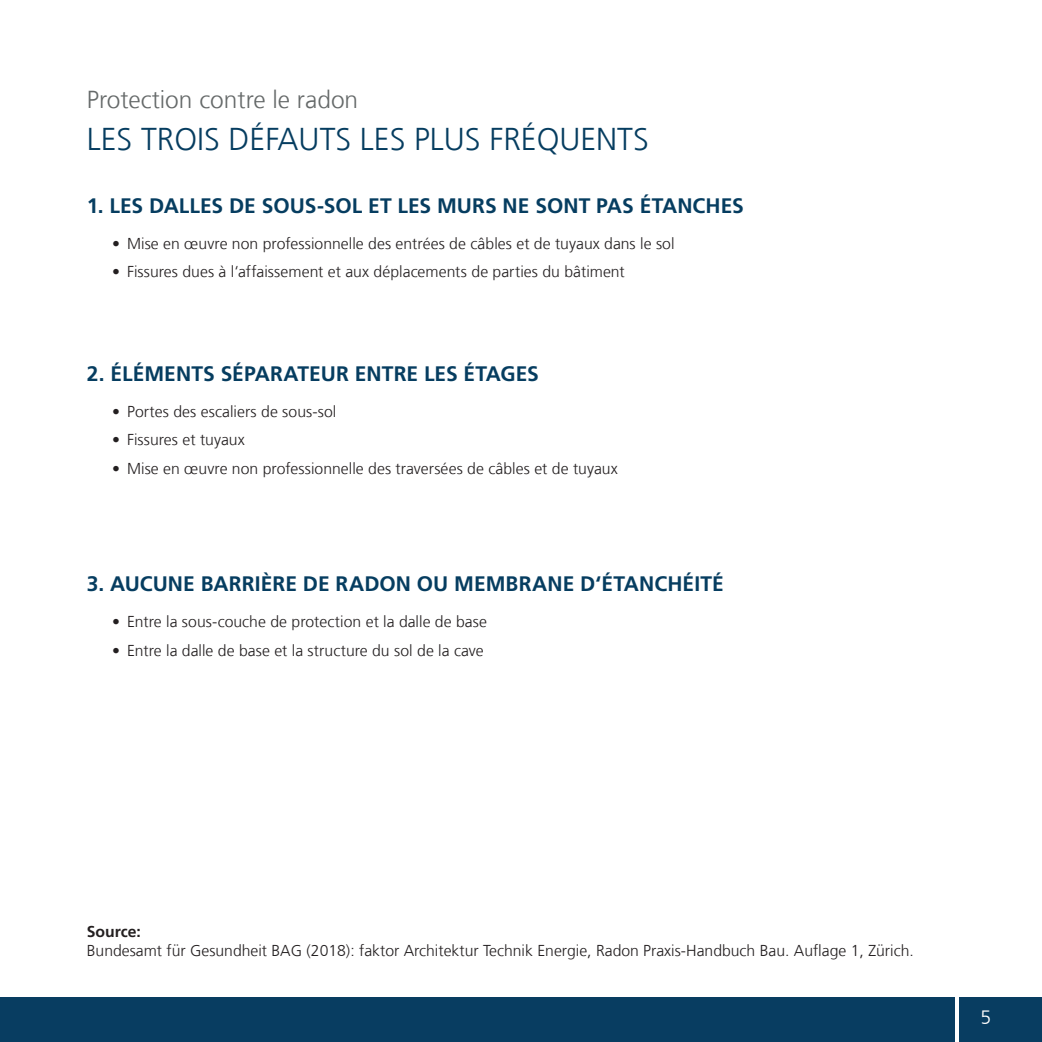
<style>
.page{position:relative;width:1042px;height:1042px;background:#fff}
.page>*{position:absolute;margin:0;border:0;box-sizing:border-box;transform-origin:0 0}
.t1{font:300 31.5px "Frutigerfor Hauff";color:#063d60}
.t2{font:300 24.5px "Frutigerfor Hauff";color:#656969}
.t3{font:700 21px "Frutigerfor Hauff";color:#063d60}
.t4{font:300 19.25px "Frutigerfor Hauff";color:#fff}
.t5{font:300 15.75px "Frutigerfor Hauff";color:#231f20}
.t6{font:700 15.75px "Frutigerfor Hauff";color:#231f20}
</style>
<div class="page">
<div style="left:0;top:997px;width:1042px;height:45px;background:#083d61"></div>
<hr style="left:955px;top:983px;width:4px;height:59px;background:#fff">
<h2 class="t2" style="left:87px;top:84px;width:273px">Protection contre le radon</h2>
<h1 class="t1" style="left:87px;top:120px;width:563px">LES TROIS DÉFAUTS LES PLUS FRÉQUENTS</h1>
<h3 class="t3" style="left:87px;top:193px;width:658px">1. LES DALLES DE SOUS-SOL ET LES MURS NE SONT PAS ÉTANCHES</h3>
<p class="t5" style="left:112px;top:234px;width:564px">• Mise en œuvre non professionnelle des entrées de câbles et de tuyaux dans le sol</p>
<p class="t5" style="left:112px;top:262px;width:514px">• Fissures dues à l‘affaissement et aux déplacements de parties du bâtiment</p>
<h3 class="t3" style="left:87px;top:361px;width:454px">2. ÉLÉMENTS SÉPARATEUR ENTRE LES ÉTAGES</h3>
<p class="t5" style="left:112px;top:402px;width:226px">• Portes des escaliers de sous-sol</p>
<p class="t5" style="left:112px;top:430px;width:134px">• Fissures et tuyaux</p>
<p class="t5" style="left:112px;top:459px;width:507px">• Mise en œuvre non professionnelle des traversées de câbles et de tuyaux</p>
<h3 class="t3" style="left:87px;top:571px;width:638px">3. AUCUNE BARRIÈRE DE RADON OU MEMBRANE D‘ÉTANCHÉITÉ</h3>
<p class="t5" style="left:112px;top:612px;width:376px">• Entre la sous-couche de protection et la dalle de base</p>
<p class="t5" style="left:112px;top:640px;width:373px">• Entre la dalle de base et la structure du sol de la cave</p>
<p class="t6" style="left:87px;top:921px;width:55px">Source:</p>
<p class="t5" style="left:87px;top:940px;width:828px">Bundesamt für Gesundheit BAG (2018): faktor Architektur Technik Energie, Radon Praxis-Handbuch Bau. Auflage 1, Zürich.</p>
<p class="t4" style="left:980px;top:1005px;width:12px">5</p>
</div>
